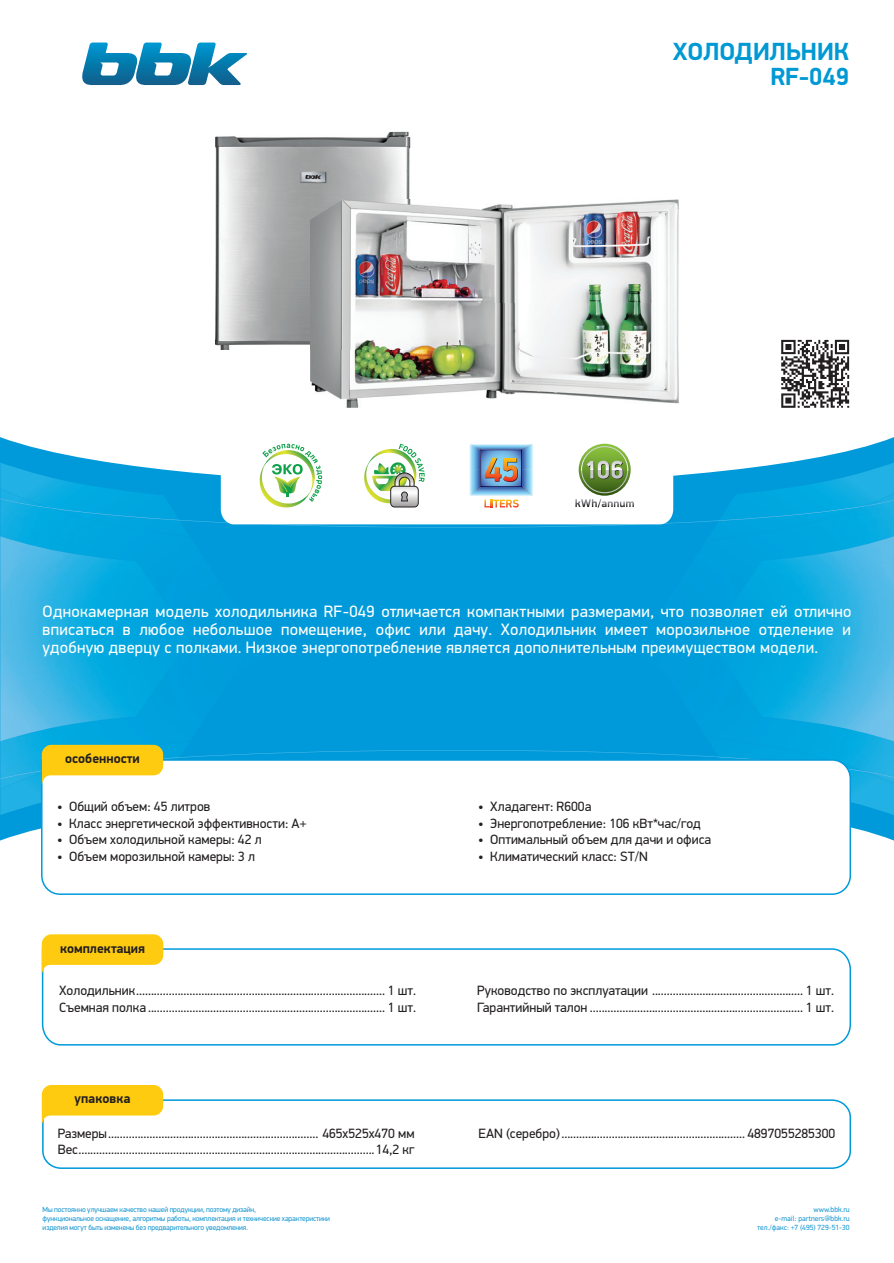
<style>
.page{position:relative;width:894px;height:1263px;background:#fff}
.page>*{position:absolute;margin:0;border:0;box-sizing:border-box;transform-origin:0 0}
.t1{font:700 24.9px/25.5px "PF Din Display Pro";color:#0099d4;text-align:right}
.t2{font:16.5px/18px "PF Din Display Pro";letter-spacing:.015em;color:#fff;text-align:justify}
.t3{font:13.5px/16.5px "PF Din Display Pro";color:#231f20}
.t4{font:700 13.5px "PF Din Display Pro";color:#231f20}
.t5{font:7.5px/9px "PF Din Display Pro";letter-spacing:-.02em;color:#1c99d2}
.t6{font:7.5px/9px "PF Din Display Pro";color:#1c99d2;text-align:right}
</style>
<div class="page">
<svg style="left:0;top:437px;width:893px;height:403px;background:#25a8df"></svg>
<img style="left:0;top:462px;width:315px;height:75px">
<img style="left:586px;top:462px;width:307px;height:86px">
<div style="left:0;top:537px;width:315px;height:278px;background:#009ada"></div>
<div style="left:225px;top:528px;width:31px;height:217px;background:#009ada"></div>
<img style="left:0;top:499px;width:225px;height:246px">
<img style="left:1px;top:488px;width:48px;height:10px">
<img style="left:0;top:508px;width:1px;height:28px">
<div style="left:225px;top:537px;width:33px;height:54px;background:#009ada"></div>
<div style="left:51px;top:508px;width:174px;height:131px;background:#00a1dd"></div>
<img style="left:0;top:536px;width:136px;height:205px">
<div style="left:136px;top:561px;width:55px;height:78px;background:#00a1dd"></div>
<img style="left:0;top:498px;width:51px;height:10px">
<hr style="left:893px;top:778px;width:1px;height:37px;background:#20b0e3">
<img style="left:851px;top:777px;width:42px;height:38px">
<img style="left:862px;top:777px;width:31px;height:7px">
<img style="left:868px;top:778px;width:25px;height:5px">
<div style="left:586px;top:548px;width:87px;height:197px;background:#009ada"></div>
<img style="left:673px;top:528px;width:220px;height:249px">
<img style="left:762px;top:536px;width:132px;height:205px">
<svg style="left:893px;top:462px;width:1px;height:39px"></svg>
<img style="left:642px;top:540px;width:63px;height:8px">
<img style="left:705px;top:493px;width:188px;height:48px">
<svg style="left:859px;top:505px;width:9px;height:2px"></svg>
<div style="left:643px;top:541px;width:62px;height:50px;background:#009ada"></div>
<img style="left:866px;top:500px;width:27px;height:6px">
<img style="left:718px;top:757px;width:144px;height:14px">
<svg style="left:859px;top:770px;width:9px;height:3px"></svg>
<img style="left:866px;top:772px;width:27px;height:6px">
<svg style="left:82px;top:42px;width:165px;height:43px"></svg>
<svg style="left:781px;top:340px;width:67px;height:68px"></svg>
<svg style="left:179px;top:444px;width:539px;height:84px"></svg>
<svg style="left:41px;top:947px;width:810px;height:99px"></svg>
<svg style="left:42px;top:934px;width:121px;height:40px"></svg>
<svg style="left:40px;top:758px;width:811px;height:137px"></svg>
<svg style="left:0;top:745px;width:718px;height:44px"></svg>
<svg style="left:41px;top:1098px;width:810px;height:71px"></svg>
<svg style="left:42px;top:1085px;width:121px;height:40px"></svg>
<img style="left:215px;top:132px;width:195px;height:43px">
<img style="left:215px;top:175px;width:97px;height:175px">
<img style="left:312px;top:175px;width:98px;height:24px">
<img style="left:410px;top:199px;width:268px;height:104px">
<img style="left:310px;top:303px;width:368px;height:105px">
<img style="left:310px;top:199px;width:100px;height:151px">
<h1 class="t1" style="left:672px;top:38px;width:178px">ХОЛОДИЛЬНИК<br>RF-049</h1>
<p class="t2" style="left:43px;top:602px;width:809px">Однокамерная модель холодильника RF-049 отличается компактными размерами, что позволяет ей отлично вписаться в любое небольшое помещение, офис или дачу. Холодильник имеет морозильное отделение и удобную дверцу с полками. Низкое энергопотребление является дополнительным преимуществом модели.</p>
<p class="t4" style="left:65px;top:751px;width:76px">особенности</p>
<p class="t3" style="left:57px;top:798px;width:155px">• Общий объем: 45 литров</p>
<p class="t3" style="left:57px;top:814px;width:251px">• Класс энергетической эффективности: А+</p>
<p class="t3" style="left:57px;top:831px;width:206px">• Объем холодильной камеры: 42 л</p>
<p class="t3" style="left:57px;top:847px;width:199px">• Объем морозильной камеры: 3 л</p>
<p class="t4" style="left:60px;top:940px;width:86px">комплектация</p>
<p class="t3" style="left:478px;top:798px;width:114px">• Хладагент: R600a</p>
<p class="t3" style="left:478px;top:814px;width:224px">• Энергопотребление: 106 кВт*час/год</p>
<p class="t3" style="left:478px;top:831px;width:234px">• Оптимальный объем для дачи и офиса</p>
<p class="t3" style="left:478px;top:847px;width:171px">• Климатический класс: ST/N</p>
<p class="t3" style="left:59px;top:982px;width:358px">Холодильник.................................................................................... 1 шт.<br>Съемная полка ................................................................................ 1 шт.</p>
<p class="t3" style="left:477px;top:982px;width:358px">Руководство по эксплуатации ................................................... 1 шт.<br>Гарантийный талон ........................................................................ 1 шт.</p>
<p class="t4" style="left:74px;top:1091px;width:58px">упаковка</p>
<p class="t3" style="left:58px;top:1124px;width:358px">Размеры....................................................................... 465х525х470 мм<br>Вес....................................................................................................14,2 кг</p>
<p class="t3" style="left:478px;top:1124px;width:358px">EAN (серебро).............................................................. 4897055285300</p>
<p class="t5" style="left:43px;top:1204px;width:289px">Мы постоянно улучшаем качество нашей продукции, поэтому дизайн,<br>функциональное оснащение, алгоритмы работы, комплектация и технические характеристики изделия могут быть изменены без предварительного уведомления.</p>
<p class="t6" style="left:756px;top:1204px;width:94px">www.bbk.ru<br>e-mail: partners@bbk.ru тел./факс: +7 (495) 729-51-30</p>
</div>
